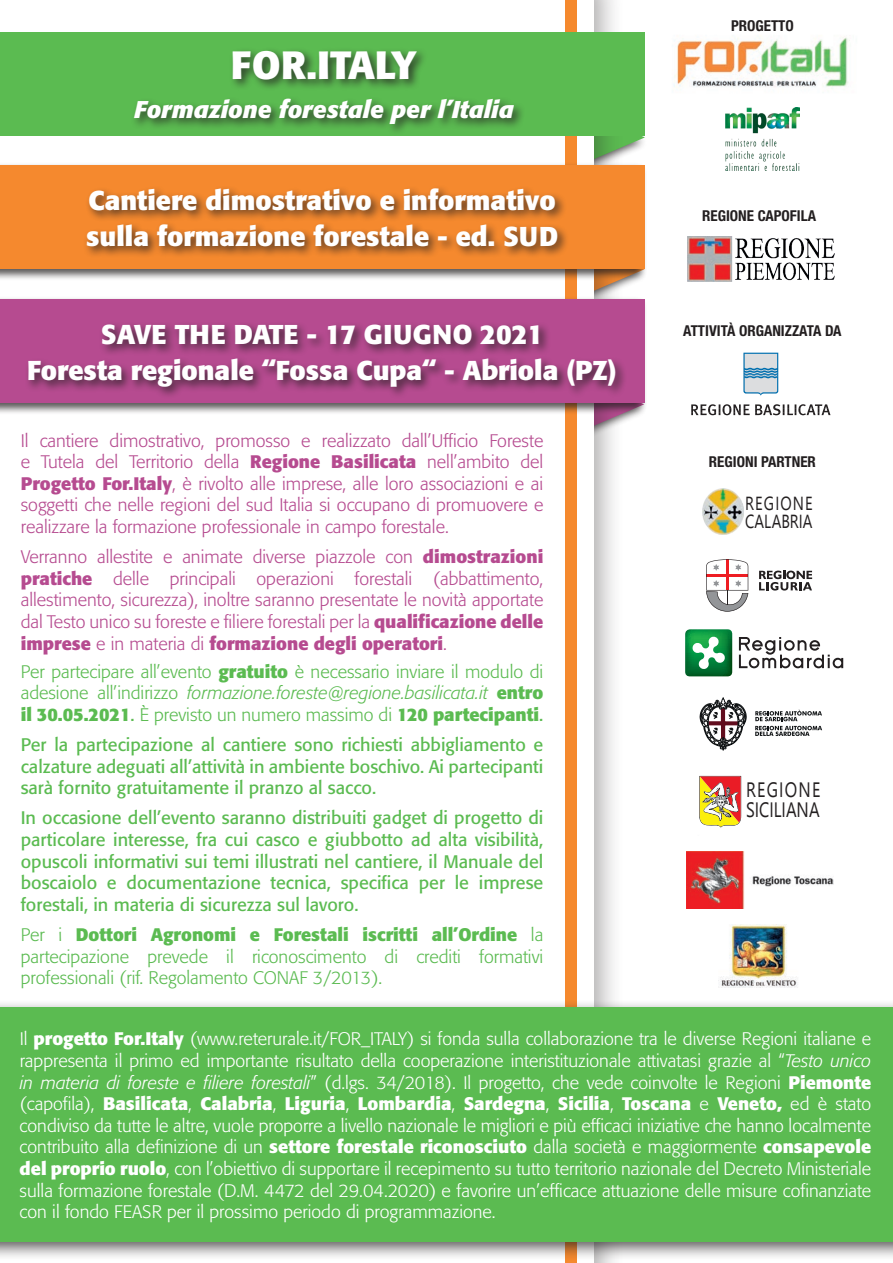
<style>
.page{position:relative;width:893px;height:1263px;background:#fff}
.page>*{position:absolute;margin:0;border:0;box-sizing:border-box;transform-origin:0 0}
.t1{font:700 39px "Formata";color:#fff}
.t2{font:700 27px/36px "Formata";color:#fff}
.t3{font:italic 700 24px "Formata";color:#fff}
.t4{font:20.85px/19.8px "Nirmala UI";color:#231f20;scale:.79 1}
.t5{font:18.9px/18px "Nirmala UI";letter-spacing:.03em;color:#231f20;scale:.79 1}
.t6{font:300 18px/21.6px "Formata";color:#fff;text-align:justify}
.t7{font:300 18px/21.6px "Formata";color:#b64b90;text-align:justify}
.t8{font:18px/21.6px "Formata";color:#5bbb51;text-align:justify}
.t9{font:300 18px/21.6px "Formata";color:#5bbb51;text-align:justify}
.t10{font:700 condensed 15px "Helvetica Neue LT Std";color:#231f20}
.s1{font-weight:700}
.s2{font-style:italic}
.s3{font-weight:400}
</style>
<div class="page">
<img style="left:674px;top:37px;width:176px;height:52px">
<svg style="left:625px;top:136px;width:20px;height:285px"></svg>
<div style="left:0;top:0;width:625px;height:1263px;background:#231f20;opacity:.37"></div>
<div style="left:0;top:0;width:594px;height:1263px;background:#fff"></div>
<div style="left:566px;top:0;width:11px;height:1263px;background:#f5892e"></div>
<div style="left:0;top:32px;width:645px;height:104px;background:#5bbb51"></div>
<div style="left:131px;top:47px;width:394px;height:89px;background:#231f20;opacity:.75"></div>
<div style="left:0;top:162px;width:647px;height:118px;background:#231f20;opacity:.75"></div>
<div style="left:0;top:165px;width:644px;height:104px;background:#f5892e"></div>
<div style="left:83px;top:184px;width:487px;height:75px;background:#231f20;opacity:.75"></div>
<div style="left:0;top:296px;width:647px;height:119px;background:#231f20;opacity:.75"></div>
<div style="left:0;top:299px;width:644px;height:104px;background:#b64b90"></div>
<div style="left:25px;top:321px;width:603px;height:78px;background:#231f20;opacity:.75"></div>
<img style="left:725px;top:107px;width:75px;height:63px">
<img style="left:687px;top:237px;width:148px;height:45px">
<div style="left:0;top:999px;width:893px;height:262px;background:#231f20;opacity:.75"></div>
<div style="left:0;top:1008px;width:893px;height:234px;background:#5bbb51"></div>
<img style="left:702px;top:488px;width:42px;height:47px">
<svg style="left:743px;top:353px;width:35px;height:42px"></svg>
<svg style="left:691px;top:404px;width:139px;height:11px"></svg>
<svg style="left:685px;top:629px;width:47px;height:47px"></svg>
<svg style="left:739px;top:637px;width:104px;height:31px"></svg>
<svg style="left:706px;top:559px;width:42px;height:53px"></svg>
<svg style="left:759px;top:571px;width:53px;height:19px"></svg>
<svg style="left:755px;top:710px;width:67px;height:26px"></svg>
<svg style="left:700px;top:698px;width:46px;height:52px"></svg>
<svg style="left:699px;top:776px;width:42px;height:51px;background:#d79758"></svg>
<img style="left:687px;top:851px;width:146px;height:57px">
<img style="left:718px;top:924px;width:80px;height:63px">
<h1 class="t1" style="left:231px;top:41px;width:188px">FOR.ITALY</h1>
<h3 class="t3" style="left:134px;top:94px;width:381px">Formazione forestale per l’Italia</h3>
<h2 class="t2" style="left:86px;top:182px;width:473px">Cantiere dimostrativo e informativo sulla formazione forestale - ed. SUD</h2>
<h2 class="t2" style="left:27px;top:316px;width:591px;text-align:center">SAVE THE DATE - 17 GIUGNO 2021<br>Foresta regionale “Fossa Cupa“ - Abriola (PZ)</h2>
<p class="t7" style="left:21px;top:430px;width:524px">Il cantiere dimostrativo, promosso e realizzato dall’Ufficio Foreste e Tutela del Territorio della <span class="s1">Regione Basilicata</span> nell’ambito del <span class="s1">Progetto For.Italy</span>, è rivolto alle imprese, alle loro associazioni e ai soggetti che nelle regioni del sud Italia si occupano di promuovere e realizzare la formazione professionale in campo forestale.</p>
<p class="t7" style="left:21px;top:546px;width:524px">Verranno allestite e animate diverse piazzole con <span class="s1">dimostrazioni pratiche</span> delle principali operazioni forestali (abbattimento, allestimento, sicurezza), inoltre saranno presentate le novità apportate dal Testo unico su foreste e filiere forestali per la <span class="s1">qualificazione delle imprese</span> e in materia di <span class="s1">formazione degli operatori</span>.</p>
<p class="t9" style="left:21px;top:661px;width:524px">Per partecipare all’evento <span class="s1">gratuito</span> è necessario inviare il modulo di adesione all’indirizzo <span class="s2">formazione.foreste@regione.basilicata.it</span> <span class="s1">entro il 30.05.2021</span><span class="s3">.</span> È previsto un numero massimo di <span class="s1">120 partecipanti</span><span class="s3">.</span></p>
<p class="t8" style="left:21px;top:734px;width:524px">Per la partecipazione al cantiere sono richiesti abbigliamento e calzature adeguati all’attività in ambiente boschivo. Ai partecipanti sarà fornito gratuitamente il pranzo al sacco.</p>
<p class="t8" style="left:21px;top:807px;width:524px">In occasione dell’evento saranno distribuiti gadget di progetto di particolare interesse, fra cui casco e giubbotto ad alta visibilità, opuscoli informativi sui temi illustrati nel cantiere, il Manuale del boscaiolo e documentazione tecnica, specifica per le imprese forestali, in materia di sicurezza sul lavoro.</p>
<p class="t9" style="left:21px;top:924px;width:524px">Per i <span class="s1">Dottori Agronomi e Forestali iscritti all’Ordine</span> la partecipazione prevede il riconoscimento di crediti formativi professionali (rif. Regolamento CONAF 3/2013).</p>
<p class="t10" style="left:731px;top:17px;width:64px">PROGETTO</p>
<p class="t10" style="left:702px;top:207px;width:115px">REGIONE CAPOFILA</p>
<p class="t10" style="left:683px;top:322px;width:160px">ATTIVITÀ ORGANIZZATA DA</p>
<p class="t10" style="left:709px;top:452px;width:108px">REGIONI PARTNER</p>
<p class="t5" style="left:745px;top:493px;width:87px">REGIONE<br>CALABRIA</p>
<p class="t4" style="left:746px;top:779px;width:96px">REGIONE<br>SICILIANA</p>
<p class="t6" style="left:20px;top:1028px;width:853px">Il <span class="s1">progetto For.Italy</span> (www.reterurale.it/FOR_ITALY) si fonda sulla collaborazione tra le diverse Regioni italiane e rappresenta il primo ed importante risultato della cooperazione interistituzionale attivatasi grazie al “<span class="s2">Testo unico in materia di foreste e filiere forestali</span>” (d.lgs. 34/2018). Il progetto, che vede coinvolte le Regioni <span class="s1">Piemonte </span>(capofila), <span class="s1">Basilicata</span>, <span class="s1">Calabria</span>, <span class="s1">Liguria</span>, <span class="s1">Lombardia</span>, <span class="s1">Sardegna</span>, <span class="s1">Sicilia</span>, <span class="s1">Toscana</span> e <span class="s1">Veneto,</span> ed è stato condiviso da tutte le altre, vuole proporre a livello nazionale le migliori e più efficaci iniziative che hanno localmente contribuito alla definizione di un <span class="s1">settore forestale riconosciuto</span> dalla società e maggiormente <span class="s1">consapevole del proprio ruolo</span>, con l’obiettivo di supportare il recepimento su tutto territorio nazionale del Decreto Ministeriale sulla formazione forestale (D.M. 4472 del 29.04.2020) e favorire un’efficace attuazione delle misure cofinanziate con il fondo FEASR per il prossimo periodo di programmazione.</p>
</div>
